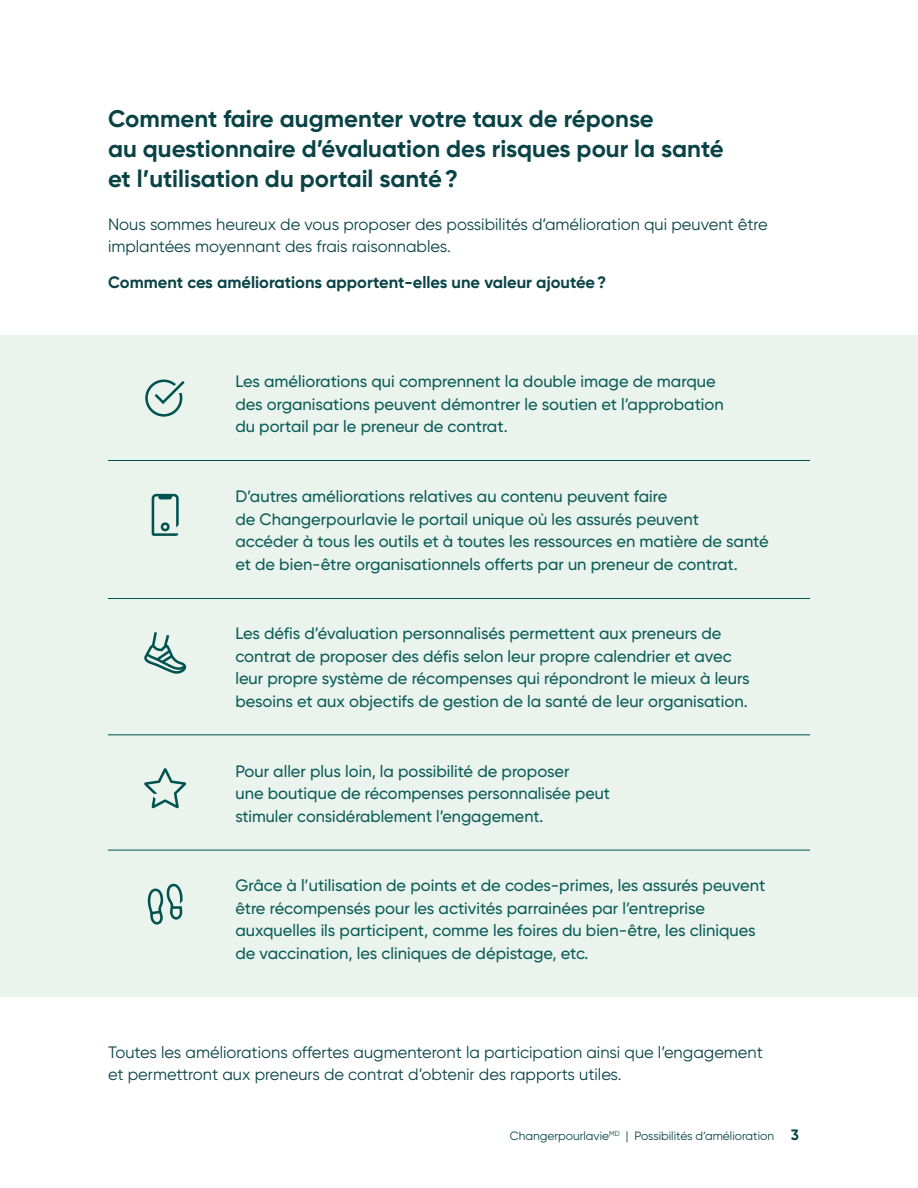
<style>
.page{position:relative;width:918px;height:1188px;background:#fff}
.page>*{position:absolute;margin:0;border:0;box-sizing:border-box;transform-origin:0 0}
.p{font:700 24px/30px "Gilroy";color:#094346}
.p-2{font:500 16.5px/22.5px "Gilroy";color:#0b5d59}
.p-3{font:16.5px/22.5px "Gilroy";color:#094346}
.p-4{font:700 16.5px "Gilroy";color:#094346}
.t1{font:12px "Gilroy";color:#094346}
.s1{font-weight:700;font-size:15px}
</style>
<div class="page">
<div style="left:0;top:336px;width:918px;height:661px;background:#eaf3ec"></div>
<hr style="left:108px;top:460px;width:702px;height:1px;background:#00524e">
<hr style="left:108px;top:598px;width:702px;height:1px;background:#00524e">
<hr style="left:108px;top:734px;width:702px;height:1px;background:#00524e">
<hr style="left:108px;top:850px;width:702px;height:1px;background:#00524e">
<svg style="left:145px;top:380px;width:40px;height:37px"></svg>
<svg style="left:152px;top:494px;width:27px;height:42px"></svg>
<svg style="left:144px;top:632px;width:42px;height:42px"></svg>
<svg style="left:144px;top:768px;width:42px;height:40px"></svg>
<svg style="left:147px;top:884px;width:36px;height:41px"></svg>
<p class="p" style="left:108px;top:104px;width:617px">Comment faire augmenter votre taux de réponse<br>au questionnaire d’évaluation des risques pour la santé et l’utilisation du portail santé?</p>
<p class="p-3" style="left:108px;top:213px;width:661px">Nous sommes heureux de vous proposer des possibilités d’amélioration qui peuvent être implantées moyennant des frais raisonnables.</p>
<p class="p-4" style="left:108px;top:272px;width:500px">Comment ces améliorations apportent-elles une valeur ajoutée?</p>
<p class="p-2" style="left:235px;top:370px;width:490px">Les améliorations qui comprennent la double image de marque des organisations peuvent démontrer le soutien et l’approbation du portail par le preneur de contrat.</p>
<p class="p-2" style="left:235px;top:485px;width:535px">D’autres améliorations relatives au contenu peuvent faire<br>de Changerpourlavie le portail unique où les assurés peuvent<br>accéder à tous les outils et à toutes les ressources en matière de santé et de bien-être organisationnels offerts par un preneur de contrat.</p>
<p class="p-2" style="left:235px;top:622px;width:516px">Les défis d’évaluation personnalisés permettent aux preneurs de contrat de proposer des défis selon leur propre calendrier et avec leur propre système de récompenses qui répondront le mieux à leurs besoins et aux objectifs de gestion de la santé de leur organisation.</p>
<p class="p-2" style="left:235px;top:759px;width:376px">Pour aller plus loin, la possibilité de proposer<br>une boutique de récompenses personnalisée peut stimuler considérablement l’engagement.</p>
<p class="p-2" style="left:235px;top:874px;width:531px">Grâce à l’utilisation de points et de codes-primes, les assurés peuvent être récompensés pour les activités parrainées par l’entreprise auxquelles ils participent, comme les foires du bien-être, les cliniques de vaccination, les cliniques de dépistage, etc.</p>
<p class="p-3" style="left:108px;top:1040px;width:656px">Toutes les améliorations offertes augmenteront la participation ainsi que l’engagement et permettront aux preneurs de contrat d’obtenir des rapports utiles.</p>
<p class="t1" style="left:510px;top:1128px;width:291px">Changerpourlavie<sup>MD</sup> | Possibilités d’amélioration <span class="s1">3</span></p>
</div>
